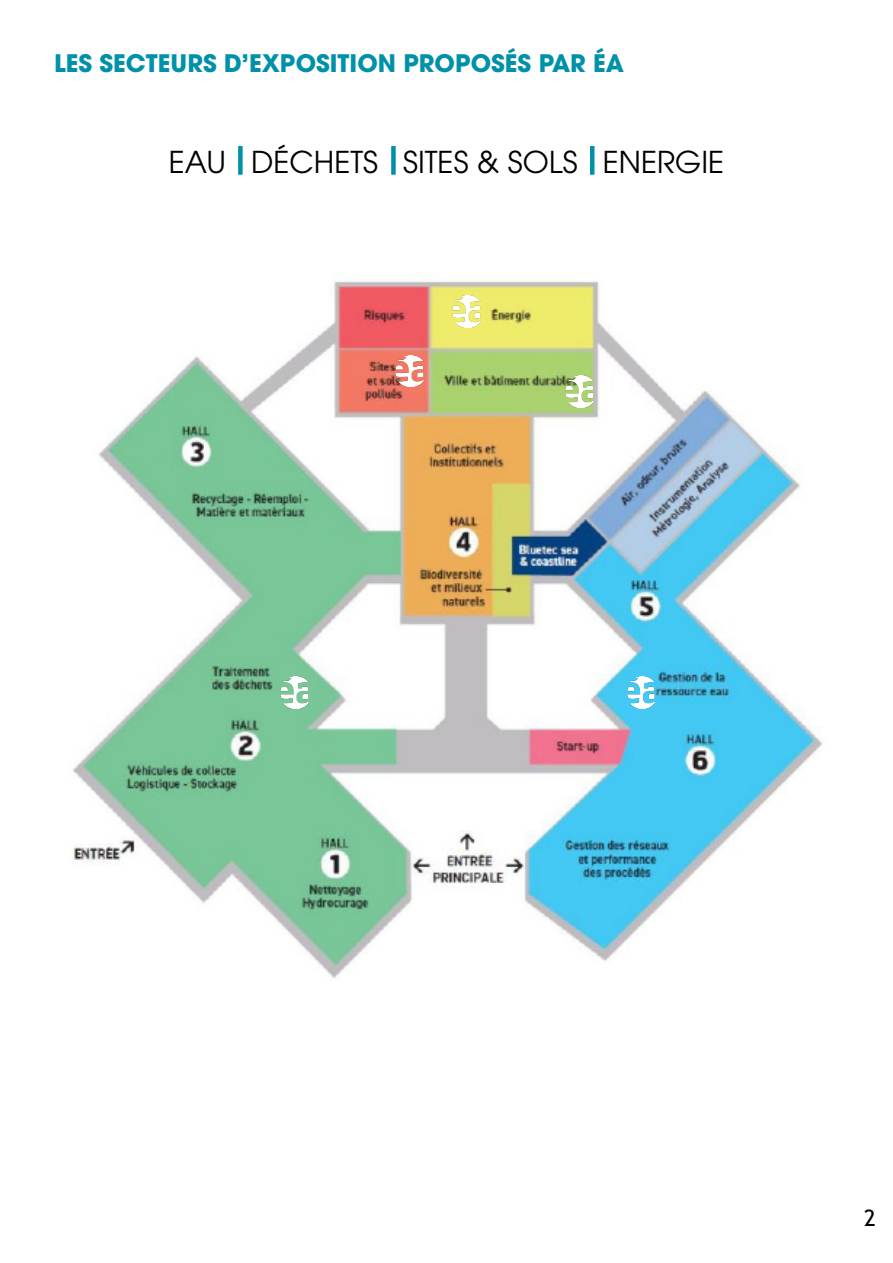
<style>
.page{position:relative;width:893px;height:1263px;background:#fff}
.page>*{position:absolute;margin:0;border:0;box-sizing:border-box;transform-origin:0 0}
.t1{font:30px "ITC Avant Garde Pro";color:#000}
.t2{font:700 24px "ITC Avant Garde Pro";color:#0091aa}
.t3{font:22.5px "Trebuchet MS";color:#000}
</style>
<div class="page">
<img style="left:72px;top:275px;width:750px;height:704px">
<div style="left:238px;top:146px;width:5px;height:29px;background:#0091aa"></div>
<div style="left:391px;top:146px;width:5px;height:29px;background:#0091aa"></div>
<hr style="left:590px;top:146px;width:4px;height:29px;background:#0091aa">
<img style="left:625px;top:676px;width:32px;height:32px">
<img style="left:279px;top:676px;width:31px;height:32px">
<img style="left:393px;top:355px;width:32px;height:32px">
<img style="left:450px;top:296px;width:32px;height:31px">
<img style="left:563px;top:375px;width:32px;height:32px">
<p class="t2" style="left:54px;top:47px;width:572px">LES SECTEURS D’EXPOSITION PROPOSÉS PAR ÉA</p>
<p class="t1" style="left:169px;top:144px;width:557px">EAU DÉCHETS SITES &amp; SOLS ENERGIE</p>
<p class="t3" style="left:864px;top:1203px;width:13px">2</p>
</div>
